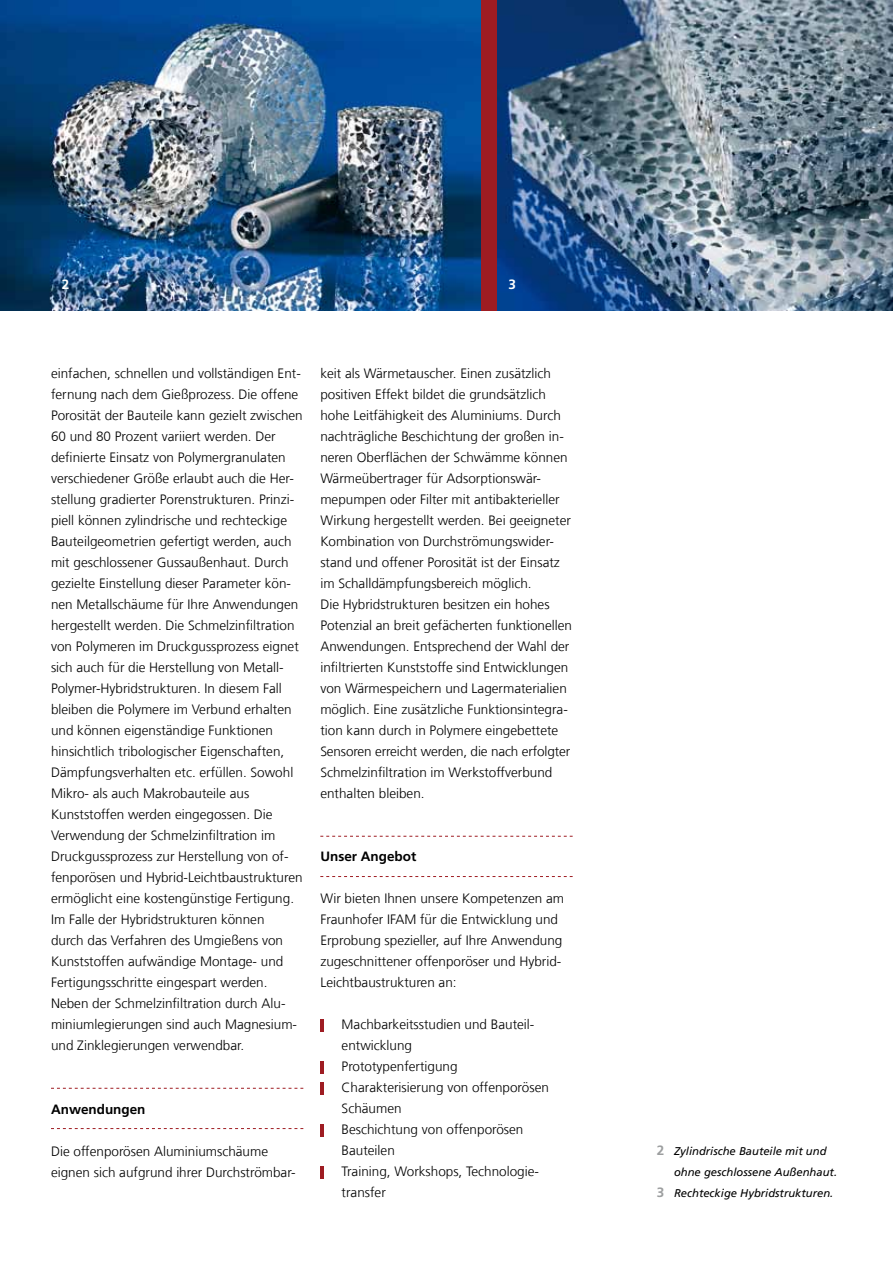
<style>
.page{position:relative;width:893px;height:1263px;background:#fff}
.page>*{position:absolute;margin:0;border:0;box-sizing:border-box;transform-origin:0 0}
.t1{font:300 13.5px/21px "Frutiger LT Com";color:#000}
.t2{font:700 13.5px "Frutiger LT Com";color:#000}
.t3{font:700 13.5px "Frutiger LT Com";color:#fff}
.t4{font:italic 11.25px "Frutiger LT Com";color:#000}
.s1{font-weight:700;font-style:normal;font-size:13.5px;color:#9c9e9f}
</style>
<div class="page">
<svg style="left:51px;top:1088px;width:252px;height:1px"></svg>
<svg style="left:51px;top:1128px;width:252px;height:1px"></svg>
<svg style="left:320px;top:836px;width:253px;height:1px"></svg>
<svg style="left:320px;top:876px;width:253px;height:1px"></svg>
<hr style="left:320px;top:1019px;width:4px;height:12px;background:#9e1c22">
<hr style="left:320px;top:1061px;width:4px;height:12px;background:#9e1c22">
<hr style="left:320px;top:1082px;width:4px;height:12px;background:#9e1c22">
<hr style="left:320px;top:1124px;width:4px;height:12px;background:#9e1c22">
<hr style="left:320px;top:1166px;width:4px;height:12px;background:#9e1c22">
<img style="left:497px;top:0;width:396px;height:310px">
<img style="left:0;top:0;width:480px;height:310px">
<p class="t3" style="left:62px;top:276px;width:9px">2</p>
<p class="t3" style="left:508px;top:276px;width:9px">3</p>
<p class="t1" style="left:51px;top:363px;width:253px">einfachen, schnellen und vollständigen Ent&shy;fernung nach dem Gießprozess. Die offene Porosität der Bauteile kann gezielt zwischen 60 und 80 Prozent variiert werden. Der definierte Einsatz von Polymergranulaten verschiedener Größe erlaubt auch die Her&shy;stellung gradierter Porenstrukturen. Prinzi&shy;piell können zylindrische und rechteckige Bauteilgeometrien gefertigt werden, auch mit geschlossener Gussaußenhaut. Durch gezielte Einstellung dieser Parameter kön&shy;nen Metallschäume für Ihre Anwendungen hergestellt werden. Die Schmelzinfiltration von Polymeren im Druckgussprozess eignet sich auch für die Herstellung von Metall-Polymer-Hybridstrukturen. In diesem Fall bleiben die Polymere im Verbund erhalten und können eigenständige Funktionen hinsichtlich tribologischer Eigenschaften, Dämpfungsverhalten etc. erfüllen. Sowohl Mikro- als auch Makrobauteile aus Kunststoffen werden eingegossen. Die Verwendung der Schmelzinfiltration im Druckgussprozess zur Herstellung von of&shy;fenporösen und Hybrid-Leichtbaustrukturen ermöglicht eine kostengünstige Fertigung.<br>Im Falle der Hybridstrukturen können<br>durch das Verfahren des Umgießens von Kunststoffen aufwändige Montage- und Fertigungsschritte eingespart werden.<br>Neben der Schmelzinfiltration durch Alu&shy;miniumlegierungen sind auch Magnesium&shy;und Zinklegierungen verwendbar.</p>
<p class="t2" style="left:51px;top:1101px;width:96px">Anwendungen</p>
<p class="t1" style="left:51px;top:1140px;width:246px">Die offenporösen Aluminiumschäume eignen sich aufgrund ihrer Durchströmbar-</p>
<p class="t1" style="left:320px;top:363px;width:253px">keit als Wärmetauscher. Einen zusätzlich positiven Effekt bildet die grundsätzlich hohe Leitfähigkeit des Aluminiums. Durch nachträgliche Beschichtung der großen in&shy;neren Oberflächen der Schwämme können Wärmeübertrager für Adsorptionswär&shy;mepumpen oder Filter mit antibakterieller Wirkung hergestellt werden. Bei geeigneter Kombination von Durchströmungswider&shy;stand und offener Porosität ist der Einsatz im Schalldämpfungsbereich möglich.<br>Die Hybridstrukturen besitzen ein hohes Potenzial an breit gefächerten funktionellen Anwendungen. Entsprechend der Wahl der infiltrierten Kunststoffe sind Entwicklungen von Wärmespeichern und Lagermaterialien möglich. Eine zusätzliche Funktionsintegra&shy;tion kann durch in Polymere eingebettete Sensoren erreicht werden, die nach erfolgter Schmelzinfiltration im Werkstoffverbund enthalten bleiben.</p>
<p class="t2" style="left:320px;top:849px;width:97px">Unser Angebot</p>
<p class="t1" style="left:320px;top:888px;width:245px">Wir bieten Ihnen unsere Kompetenzen am Fraunhofer IFAM für die Entwicklung und Erprobung spezieller, auf Ihre Anwendung zugeschnittener offenporöser und Hybrid-Leichtbaustrukturen an:</p>
<p class="t1" style="left:342px;top:1014px;width:209px">Machbarkeitsstudien und Bauteil&shy;entwicklung<br>Prototypenfertigung<br>Charakterisierung von offenporösen<br>Schäumen<br>Beschichtung von offenporösen<br>Bauteilen<br>Training, Workshops, Technologie&shy;transfer</p>
<p class="t4" style="left:657px;top:1145px;width:171px"><span class="s1">2</span> Zylindrische Bauteile mit und</p>
<p class="t4" style="left:674px;top:1166px;width:165px">ohne geschlossene Außenhaut.</p>
<p class="t4" style="left:657px;top:1187px;width:178px"><span class="s1">3</span> Rechteckige Hybridstrukturen.</p>
</div>
